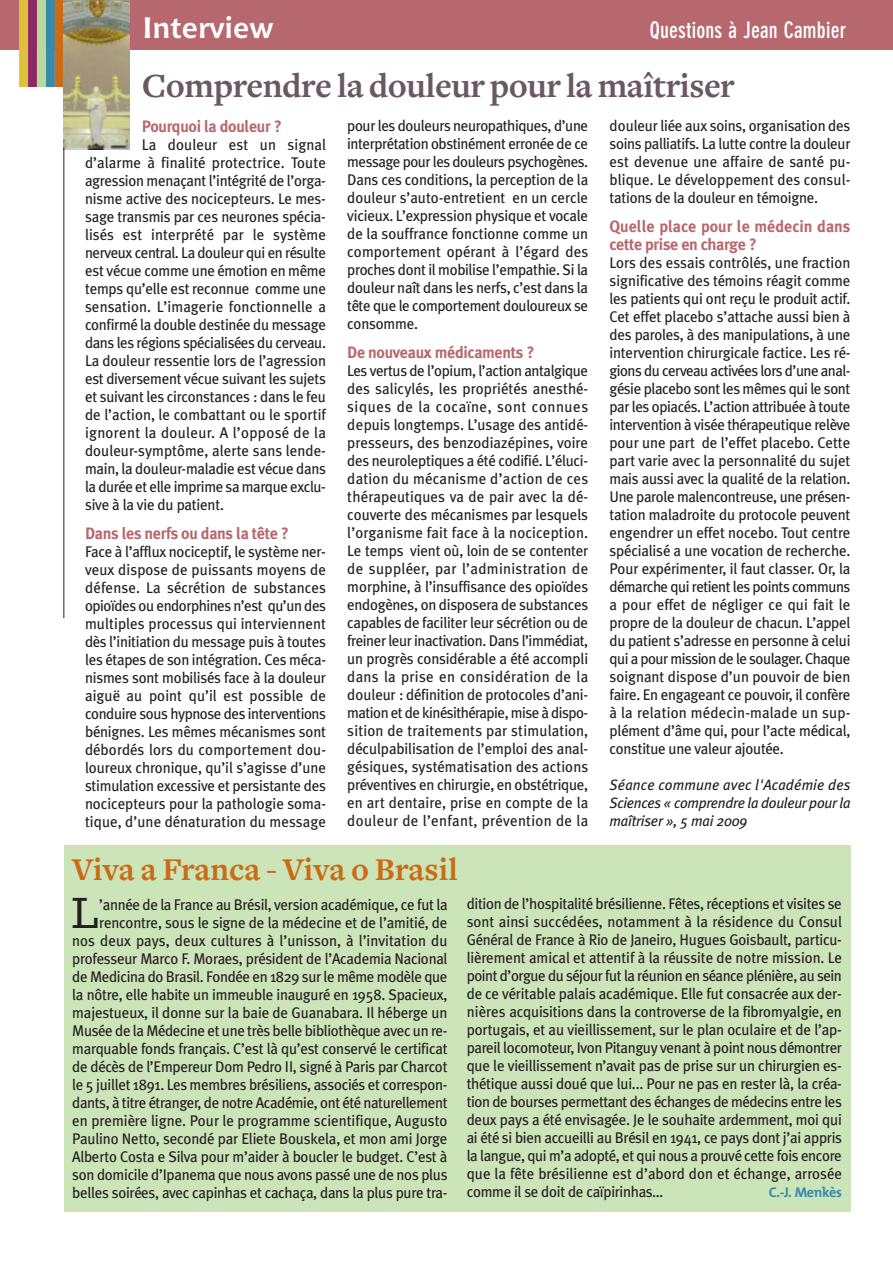
<style>
.page{position:relative;width:893px;height:1263px;background:#fff}
.page>*{position:absolute;margin:0;border:0;box-sizing:border-box;transform-origin:0 0}
.t1{font:46.05px "Serifa";color:#231f20}
.t2{font:700 35.25px "Freight Text";letter-spacing:-.015em;color:#6b5865}
.t3{font:700 33px "Freight Text";color:#ca6c17}
.t4{font:700 29.4px "Chianti BT";letter-spacing:.005em;color:#fff}
.t5{font:700 condensed 22.5px "DIN Neuzeit Grotesk";letter-spacing:.01em;color:#fff}
.t6{font:700 16.5px "Meta Plus";letter-spacing:-.02em;color:#b7686e}
.t7{font:700 16.5px/18px "Meta Plus";color:#b7686e}
.t8{font:15.45px/18px "Meta Plus";letter-spacing:-.02em;color:#231f20;text-align:justify}
.t9{font:italic 15px/18px "Meta Plus";letter-spacing:-.02em;color:#231f20;text-align:justify}
.t10{font:700 14.25px "The Mix";letter-spacing:-.025em;color:#388bab}
</style>
<div class="page">
<hr style="left:63px;top:0;width:2px;height:618px;background:#7f6167">
<div style="left:0;top:0;width:893px;height:49px;background:#b7686e"></div>
<div style="left:28px;top:0;width:9px;height:87px;background:#8d2765"></div>
<div style="left:46px;top:0;width:9px;height:87px;background:#388bab"></div>
<div style="left:55px;top:0;width:9px;height:87px;background:#ca6c17"></div>
<div style="left:19px;top:0;width:9px;height:87px;background:#ddc03c"></div>
<div style="left:37px;top:0;width:9px;height:87px;background:#b6da9b"></div>
<div style="left:64px;top:845px;width:786px;height:367px;background:#cbe4b8"></div>
<img style="left:64px;top:0;width:66px;height:150px">
<h3 class="t4" style="left:143px;top:16px;width:132px">Interview</h3>
<h3 class="t5" style="left:650px;top:22px;width:198px">Questions à Jean Cambier</h3>
<h2 class="t2" style="left:142px;top:64px;width:594px">Comprendre la douleur pour la maîtriser</h2>
<p class="t6" style="left:142px;top:117px;width:142px">Pourquoi la douleur ?</p>
<p class="t8" style="left:85px;top:136px;width:242px;text-indent:57px">La douleur est un signal d’alarme à finalité protectrice. Toute agression menaçant l’intégrité de l’orga&shy;nisme active des nocicepteurs. Le mes&shy;sage transmis par ces neurones spécia&shy;lisés est interprété par le système nerveux central. La douleur qui en résulte est vécue comme une émotion en même temps qu’elle est reconnue comme une sensation. L’imagerie fonctionnelle a confirmé la double destinée du message dans les régions spécialisées du cerveau.<br>La douleur ressentie lors de l’agression est diversement vécue suivant les sujets et suivant les circonstances : dans le feu de l’action, le combattant ou le sportif ignorent la douleur. A l’opposé de la douleur-symptôme, alerte sans lende&shy;main, la douleur-maladie est vécue dans la durée et elle imprime sa marque exclu&shy;sive à la vie du patient.</p>
<p class="t6" style="left:85px;top:523px;width:206px">Dans les nerfs ou dans la tête ?</p>
<p class="t8" style="left:85px;top:542px;width:242px">Face à l’afflux nociceptif, le système ner&shy;veux dispose de puissants moyens de défense. La sécrétion de substances opioïdes ou endorphines n’est qu’un des multiples processus qui interviennent dès l’initiation du message puis à toutes les étapes de son intégration. Ces méca&shy;nismes sont mobilisés face à la douleur aiguë au point qu’il est possible de conduire sous hypnose des interventions bénignes. Les mêmes mécanismes sont débordés lors du comportement dou&shy;loureux chronique, qu’il s’agisse d’une stimulation excessive et persistante des nocicepteurs pour la pathologie soma&shy;tique, d’une dénaturation du message</p>
<p class="t8" style="left:347px;top:117px;width:242px">pour les douleurs neuropathiques, d’une interprétation obstinément erronée de ce message pour les douleurs psychogènes.<br>Dans ces conditions, la perception de la douleur s’auto-entretient en un cercle vicieux. L’expression physique et vocale de la souffrance fonctionne comme un comportement opérant à l’égard des proches dont il mobilise l’empathie. Si la douleur naît dans les nerfs, c’est dans la tête que le comportement douloureux se consomme.</p>
<p class="t6" style="left:347px;top:342px;width:189px">De nouveaux médicaments ?</p>
<p class="t8" style="left:347px;top:361px;width:242px">Les vertus de l’opium, l’action antalgique des salicylés, les propriétés anesthé&shy;siques de la cocaïne, sont connues depuis longtemps. L’usage des antidé&shy;presseurs, des benzodiazépines, voire des neuroleptiques a été codifié. L’éluci&shy;dation du mécanisme d’action de ces thérapeutiques va de pair avec la dé&shy;couverte des mécanismes par lesquels l’organisme fait face à la nociception.<br>Le temps vient où, loin de se contenter de suppléer, par l’administration de morphine, à l’insuffisance des opioïdes endogènes, on disposera de substances capables de faciliter leur sécrétion ou de freiner leur inactivation. Dans l’immédiat, un progrès considérable a été accompli dans la prise en considération de la douleur : définition de protocoles d’ani&shy;mation et de kinésithérapie, mise à dispo&shy;sition de traitements par stimulation, déculpabilisation de l’emploi des anal&shy;gésiques, systématisation des actions préventives en chirurgie, en obstétrique, en art dentaire, prise en compte de la douleur de l’enfant, prévention de la</p>
<h3 class="t3" style="left:72px;top:849px;width:387px">Viva a Franca - Viva o Brasil</h3>
<p class="t8" style="left:609px;top:117px;width:242px">douleur liée aux soins, organisation des soins palliatifs. La lutte contre la douleur est devenue une affaire de santé pu&shy;blique. Le développement des consul&shy;tations de la douleur en témoigne.</p>
<p class="t7" style="left:609px;top:217px;width:242px">Quelle place pour le médecin dans cette prise en charge ?</p>
<p class="t8" style="left:609px;top:253px;width:242px">Lors des essais contrôlés, une fraction significative des témoins réagit comme les patients qui ont reçu le produit actif.<br>Cet effet placebo s’attache aussi bien à des paroles, à des manipulations, à une intervention chirurgicale factice. Les ré&shy;gions du cerveau activées lors d’une anal&shy;gésie placebo sont les mêmes qui le sont par les opiacés. L’action attribuée à toute intervention à visée thérapeutique relève pour une part de l’effet placebo. Cette part varie avec la personnalité du sujet mais aussi avec la qualité de la relation.<br>Une parole malencontreuse, une présen&shy;tation maladroite du protocole peuvent engendrer un effet nocebo. Tout centre spécialisé a une vocation de recherche.<br>Pour expérimenter, il faut classer. Or, la démarche qui retient les points communs a pour effet de négliger ce qui fait le propre de la douleur de chacun. L’appel du patient s’adresse en personne à celui qui a pour mission de le soulager. Chaque soignant dispose d’un pouvoir de bien faire. En engageant ce pouvoir, il confère à la relation médecin-malade un sup&shy;plément d’âme qui, pour l’acte médical, constitue une valeur ajoutée.</p>
<p class="t9" style="left:609px;top:776px;width:242px">Séance commune avec l'Académie des Sciences « comprendre la douleur pour la maîtriser », 5 mai 2009</p>
<p class="t8" style="left:72px;top:895px;width:377px;text-align:right">’année de la France au Brésil, version académique, ce fut la rencontre, sous le signe de la médecine et de l’amitié, de<br>nos deux pays, deux cultures à l’unisson, à l’invitation du professeur Marco F. Moraes, président de l’Academia Nacional de Medicina do Brasil. Fondée en 1829 sur le même modèle que la nôtre, elle habite un immeuble inauguré en 1958. Spacieux, majestueux, il donne sur la baie de Guanabara. Il héberge un Musée de la Médecine et une très belle bibliothèque avec un re&shy;marquable fonds français. C’est là qu’est conservé le certificat de décès de l’Empereur Dom Pedro II, signé à Paris par Charcot le 5 juillet 1891. Les membres brésiliens, associés et correspon&shy;dants, à titre étranger, de notre Académie, ont été naturellement en première ligne. Pour le programme scientifique, Augusto Paulino Netto, secondé par Eliete Bouskela, et mon ami Jorge Alberto Costa e Silva pour m’aider à boucler le budget. C’est à son domicile d’Ipanema que nous avons passé une de nos plus belles soirées, avec capinhas et cachaça, dans la plus pure tra-</p>
<p class="t8" style="left:467px;top:894px;width:377px">dition de l’hospitalité brésilienne. Fêtes, réceptions et visites se sont ainsi succédées, notamment à la résidence du Consul Général de France à Rio de Janeiro, Hugues Goisbault, particu&shy;lièrement amical et attentif à la réussite de notre mission. Le point d’orgue du séjour fut la réunion en séance plénière, au sein de ce véritable palais académique. Elle fut consacrée aux der&shy;nières acquisitions dans la controverse de la fibromyalgie, en portugais, et au vieillissement, sur le plan oculaire et de l’ap&shy;pareil locomoteur, Ivon Pitanguy venant à point nous démontrer que le vieillissement n’avait pas de prise sur un chirurgien es&shy;thétique aussi doué que lui... Pour ne pas en rester là, la créa&shy;tion de bourses permettant des échanges de médecins entre les deux pays a été envisagée. Je le souhaite ardemment, moi qui ai été si bien accueilli au Brésil en 1941, ce pays dont j’ai appris la langue, qui m’a adopté, et qui nous a prouvé cette fois encore que la fête brésilienne est d’abord don et échange, arrosée comme il se doit de caïpirinhas…</p>
<h1 class="t1" style="left:71px;top:898px;width:30px">L</h1>
<p class="t10" style="left:769px;top:1187px;width:75px">C.-J. Menkès</p>
</div>
